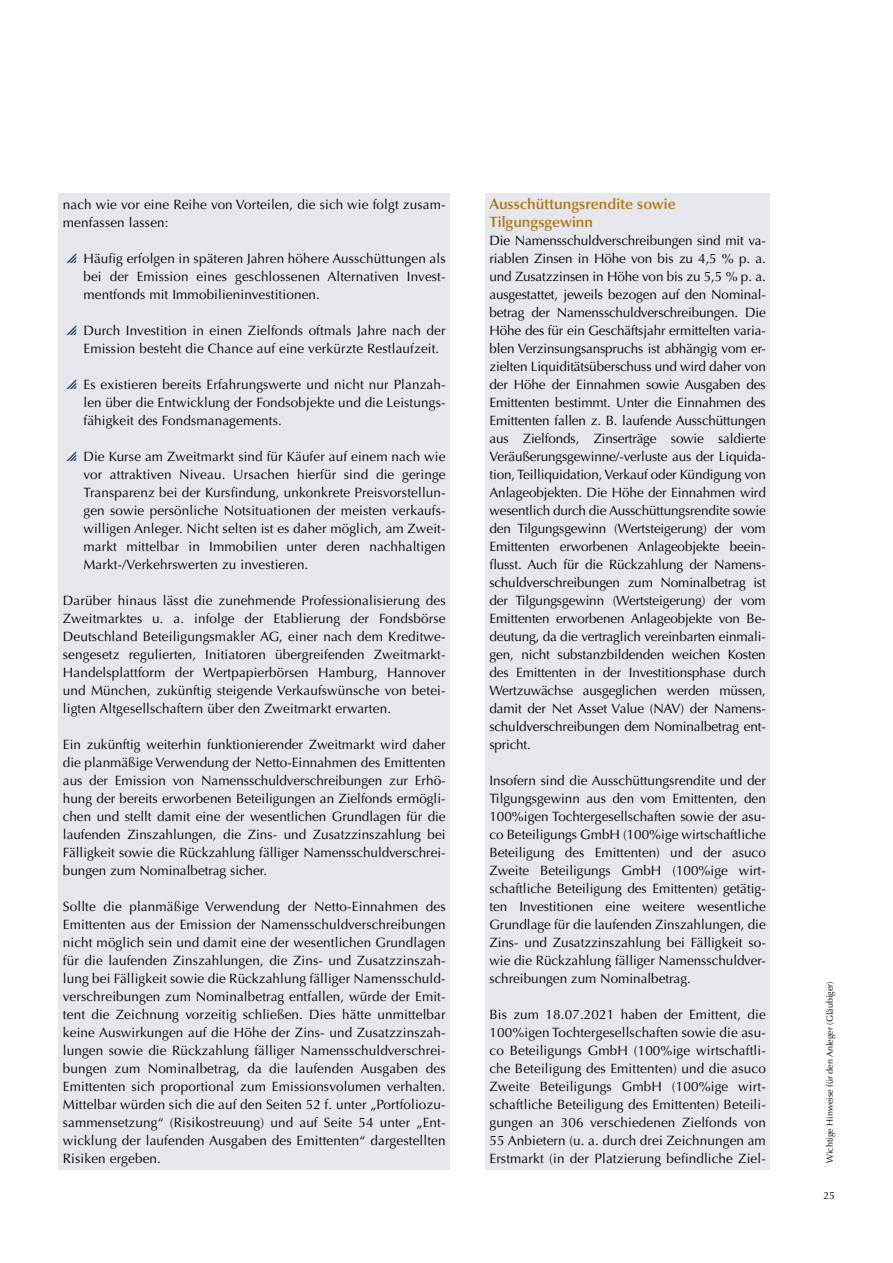
<style>
.page{position:relative;width:893px;height:1263px;background:#fff}
.page>*{position:absolute;margin:0;border:0;box-sizing:border-box;transform-origin:0 0}
.t1{font:600 15px/18px "Optima LT Std";color:#ae7512}
.t2{font:13.5px/18px "Optima LT Std";letter-spacing:.01em;color:#000;text-align:justify}
.t3{font:10.5px "Optima LT Std";color:#000}
.t4{font:9px "Optima LT Std";color:#000}
</style>
<div class="page">
<div style="left:485px;top:193px;width:285px;height:38px;background:#e6e7ed"></div>
<div style="left:485px;top:218px;width:285px;height:548px;background:#e6e7ed"></div>
<div style="left:485px;top:758px;width:285px;height:344px;background:#e6e7ed"></div>
<div style="left:485px;top:992px;width:285px;height:177px;background:#e6e7ed"></div>
<div style="left:59px;top:193px;width:391px;height:51px;background:#e6e7ed"></div>
<div style="left:59px;top:228px;width:391px;height:83px;background:#e6e7ed"></div>
<div style="left:59px;top:300px;width:391px;height:65px;background:#e6e7ed"></div>
<div style="left:59px;top:354px;width:391px;height:83px;background:#e6e7ed"></div>
<div style="left:59px;top:426px;width:391px;height:155px;background:#e6e7ed"></div>
<div style="left:59px;top:578px;width:391px;height:152px;background:#e6e7ed"></div>
<div style="left:59px;top:722px;width:391px;height:272px;background:#e6e7ed"></div>
<div style="left:59px;top:884px;width:391px;height:285px;background:#e6e7ed"></div>
<p class="t2" style="left:63px;top:196px;width:384px">nach wie vor eine Reihe von Vorteilen, die sich wie folgt zusam&shy;menfassen lassen:</p>
<p class="t2" style="left:83px;top:250px;width:364px">Häufig erfolgen in späteren Jahren höhere Ausschüttungen als bei der Emission eines geschlossenen Alternativen Invest&shy;mentfonds mit Immobilieninvestitionen.</p>
<p class="t2" style="left:83px;top:322px;width:364px">Durch Investition in einen Zielfonds oftmals Jahre nach der<br>Emission besteht die Chance auf eine verkürzte Restlaufzeit.</p>
<p class="t2" style="left:83px;top:376px;width:364px">Es existieren bereits Erfahrungswerte und nicht nur Planzah&shy;len über die Entwicklung der Fondsobjekte und die Leistungs&shy;fähigkeit des Fondsmanagements.</p>
<p class="t2" style="left:83px;top:448px;width:364px">Die Kurse am Zweitmarkt sind für Käufer auf einem nach wie vor attraktiven Niveau. Ursachen hierfür sind die geringe Transparenz bei der Kursfindung, unkonkrete Preisvorstellun&shy;gen sowie persönliche Notsituationen der meisten verkaufs&shy;willigen Anleger. Nicht selten ist es daher möglich, am Zweit&shy;markt mittelbar in Immobilien unter deren nachhaltigen Markt-/Verkehrswerten zu investieren.</p>
<p class="t2" style="left:63px;top:592px;width:384px">Darüber hinaus lässt die zunehmende Professionalisierung des Zweitmarktes u. a. infolge der Etablierung der Fondsbörse Deutschland Beteiligungsmakler AG, einer nach dem Kreditwe&shy;sengesetz regulierten, Initiatoren übergreifenden Zweitmarkt-Handelsplattform der Wertpapierbörsen Hamburg, Hannover und München, zukünftig steigende Verkaufswünsche von betei&shy;ligten Altgesellschaftern über den Zweitmarkt erwarten.</p>
<p class="t2" style="left:63px;top:736px;width:384px">Ein zukünftig weiterhin funktionierender Zweitmarkt wird daher die planmäßige Verwendung der Netto-Einnahmen des Emittenten aus der Emission von Namensschuldverschreibungen zur Erhö&shy;hung der bereits erworbenen Beteiligungen an Zielfonds ermögli&shy;chen und stellt damit eine der wesentlichen Grundlagen für die laufenden Zinszahlungen, die Zins- und Zusatzzinszahlung bei Fälligkeit sowie die Rückzahlung fälliger Namensschuldverschrei&shy;bungen zum Nominalbetrag sicher.</p>
<p class="t2" style="left:63px;top:898px;width:384px">Sollte die planmäßige Verwendung der Netto-Einnahmen des Emittenten aus der Emission der Namensschuldverschreibungen nicht möglich sein und damit eine der wesentlichen Grundlagen für die laufenden Zinszahlungen, die Zins- und Zusatzzinszah&shy;lung bei Fälligkeit sowie die Rückzahlung fälliger Namensschuld&shy;verschreibungen zum Nominalbetrag entfallen, würde der Emit&shy;tent die Zeichnung vorzeitig schließen. Dies hätte unmittelbar keine Auswirkungen auf die Höhe der Zins- und Zusatzzinszah&shy;lungen sowie die Rückzahlung fälliger Namensschuldverschrei&shy;bungen zum Nominalbetrag, da die laufenden Ausgaben des Emittenten sich proportional zum Emissionsvolumen verhalten.<br>Mittelbar würden sich die auf den Seiten 52 f. unter „Portfoliozu&shy;sammensetzung“ (Risikostreuung) und auf Seite 54 unter „Ent&shy;wicklung der laufenden Ausgaben des Emittenten“ dargestellten Risiken ergeben.</p>
<p class="t1" style="left:489px;top:195px;width:188px">Ausschüttungsrendite sowie<br>Tilgungsgewinn</p>
<p class="t2" style="left:489px;top:232px;width:278px">Die Namensschuldverschreibungen sind mit va&shy;riablen Zinsen in Höhe von bis zu 4,5 % p. a. und Zusatzzinsen in Höhe von bis zu 5,5 % p. a. ausgestattet, jeweils bezogen auf den Nominal&shy;betrag der Namensschuldverschreibungen. Die Höhe des für ein Geschäftsjahr ermittelten varia&shy;blen Verzinsungsanspruchs ist abhängig vom er&shy;zielten Liquiditätsüberschuss und wird daher von der Höhe der Einnahmen sowie Ausgaben des Emittenten bestimmt. Unter die Einnahmen des Emittenten fallen z. B. laufende Ausschüttungen aus Zielfonds, Zinserträge sowie saldierte Veräußerungsgewinne/-verluste aus der Liquida&shy;tion, Teilliquidation, Verkauf oder Kündigung von Anlageobjekten. Die Höhe der Einnahmen wird wesentlich durch die Ausschüttungsrendite sowie den Tilgungsgewinn (Wertsteigerung) der vom Emittenten erworbenen Anlageobjekte beein&shy;flusst. Auch für die Rückzahlung der Namens&shy;schuldverschreibungen zum Nominalbetrag ist der Tilgungsgewinn (Wertsteigerung) der vom Emittenten erworbenen Anlageobjekte von Be&shy;deutung, da die vertraglich vereinbarten einmali&shy;gen, nicht substanzbildenden weichen Kosten des Emittenten in der Investitionsphase durch Wertzuwächse ausgeglichen werden müssen, damit der Net Asset Value (NAV) der Namens&shy;schuldverschreibungen dem Nominalbetrag ent&shy;spricht.</p>
<p class="t2" style="left:489px;top:772px;width:278px">Insofern sind die Ausschüttungsrendite und der Tilgungsgewinn aus den vom Emittenten, den 100%igen Tochtergesellschaften sowie der asu&shy;co Beteiligungs GmbH (100%ige wirtschaftliche Beteiligung des Emittenten) und der asuco Zweite Beteiligungs GmbH (100%ige wirt&shy;schaftliche Beteiligung des Emittenten) getätig&shy;ten Investitionen eine weitere wesentliche Grundlage für die laufenden Zinszahlungen, die Zins- und Zusatzzinszahlung bei Fälligkeit so&shy;wie die Rückzahlung fälliger Namensschuldver&shy;schreibungen zum Nominalbetrag.</p>
<p class="t2" style="left:489px;top:1006px;width:278px">Bis zum 18.07.2021 haben der Emittent, die 100%igen Tochtergesellschaften sowie die asu&shy;co Beteiligungs GmbH (100%ige wirtschaftli&shy;che Beteiligung des Emittenten) und die asuco Zweite Beteiligungs GmbH (100%ige wirt&shy;schaftliche Beteiligung des Emittenten) Beteili&shy;gungen an 306 verschiedenen Zielfonds von 55 Anbietern (u. a. durch drei Zeichnungen am Erstmarkt (in der Platzierung befindliche Ziel-</p>
<p class="t4" style="left:824px;top:1163px;width:183px;rotate:-90deg">Wichtige Hinweise für den Anleger (Gläubiger)</p>
<p class="t3" style="left:823px;top:1189px;width:13px">25</p>
</div>
